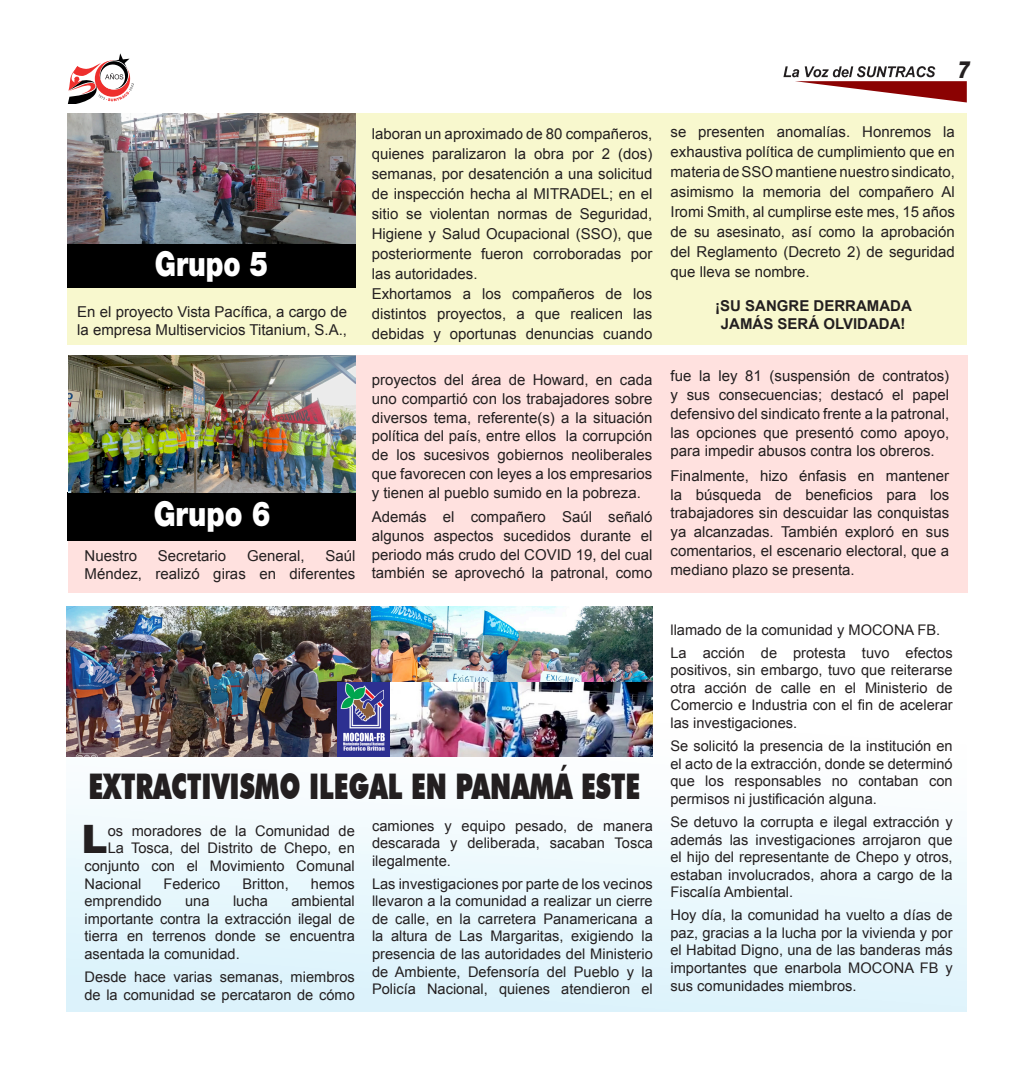
<style>
.page{position:relative;width:1035px;height:1080px;background:#fff}
.page>*{position:absolute;margin:0;border:0;box-sizing:border-box;transform-origin:0 0}
.t1{font:900 39.12px "Arial";color:#231f20}
.t2{font:900 35.38px "Futura BT";color:#231f20;scale:.71 1}
.t3{font:900 34.38px "Helvetica Neue LT Std";color:#fff;scale:.79 1}
.t4{font:900 34.38px "Helvetica Neue LT Std";color:#fff;scale:.82 1}
.t5{font:italic 800 23.75px "Helvetica Neue LT Std";color:#231f20;scale:.84 1}
.t6{font:15px/18.8px "Arial";color:#231f20;text-align:justify}
.t7{font:700 15px/18px "Arial";color:#231f20;text-align:center}
.t8{font:14.62px/17.5px "Arial";color:#231f20;text-align:justify}
</style>
<div class="page">
<svg style="left:783px;top:66px;width:184px;height:36px"></svg>
<svg style="left:68px;top:53px;width:66px;height:51px"></svg>
<div style="left:67px;top:607px;width:900px;height:404px;background:linear-gradient(to bottom,#fff,#def4fb)"></div>
<div style="left:68px;top:355px;width:900px;height:238px;background:#ffe1df"></div>
<div style="left:68px;top:114px;width:899px;height:231px;background:#f8f8ce"></div>
<div style="left:68px;top:240px;width:288px;height:48px;background:#000"></div>
<div style="left:68px;top:493px;width:288px;height:48px;background:#000"></div>
<img style="left:68px;top:114px;width:287px;height:129px">
<img style="left:68px;top:355px;width:287px;height:138px">
<img style="left:67px;top:607px;width:305px;height:150px">
<img style="left:372px;top:607px;width:281px;height:106px">
<img style="left:337px;top:683px;width:315px;height:74px">
<h3 class="t5" style="left:958px;top:55px;width:17px">7</h3>
<h3 class="t3" style="left:155px;top:243px;width:145px">Grupo 5</h3>
<p class="t6" style="left:77px;top:303px;width:271px;line-height:18px">En el proyecto Vista Pacífica, a cargo de la empresa Multiservicios Titanium, S.A.,</p>
<h3 class="t4" style="left:154px;top:494px;width:144px">Grupo 6</h3>
<p class="t6" style="left:85px;top:546px;width:272px;text-align:right">Saúl<br>Méndez, realizó giras en diferentes</p>
<p class="t6" style="left:85px;top:546px;width:54px">Nuestro</p>
<p class="t6" style="left:158px;top:546px;width:70px">Secretario</p>
<p class="t6" style="left:247px;top:546px;width:59px">General,</p>
<p class="t6" style="left:372px;top:124px;width:282px;line-height:20px;text-align:left">laboran un aproximado de 80 compañeros, quienes paralizaron la obra por 2 (dos) semanas, por desatención a una solicitud de inspección hecha al MITRADEL; en el sitio se violentan normas de Seguridad, Higiene y Salud Ocupacional (SSO), que posteriormente fueron corroboradas por las autoridades.<br>Exhortamos a los compañeros de los distintos proyectos, a que realicen las debidas y oportunas denuncias cuando</p>
<p class="t6" style="left:372px;top:371px;width:282px">proyectos del área de Howard, en cada uno compartió con los trabajadores sobre diversos tema, referente(s) a la situación política del país, entre ellos la corrupción de los sucesivos gobiernos neoliberales que favorecen con leyes a los empresarios y tienen al pueblo sumido en la pobreza.</p>
<p class="t6" style="left:372px;top:508px;width:282px">Además el compañero Saúl señaló algunos aspectos sucedidos durante el periodo más crudo del COVID 19, del cual también se aprovechó la patronal, como</p>
<h2 class="t2" style="left:88px;top:765px;width:779px">EXTRACTIVISMO ILEGAL EN PANAMÁ ESTE</h2>
<p class="t8" style="left:372px;top:817px;width:282px">camiones y equipo pesado, de manera descarada y deliberada, sacaban Tosca ilegalmente.</p>
<p class="t8" style="left:372px;top:875px;width:282px">Las investigaciones por parte de los vecinos llevaron a la comunidad a realizar un cierre de calle, en la carretera Panamericana a la altura de Las Margaritas, exigiendo la presencia de las autoridades del Ministerio de Ambiente, Defensoría del Pueblo y la Policía Nacional, quienes atendieron el</p>
<h1 class="t1" style="left:82px;top:811px;width:28px">L</h1>
<p class="t8" style="left:108px;top:822px;width:249px">os moradores de la Comunidad de</p>
<p class="t8" style="left:108px;top:840px;width:249px">La Tosca, del Distrito de Chepo, en</p>
<p class="t8" style="left:85px;top:857px;width:272px">conjunto con el Movimiento Comunal</p>
<p class="t8" style="left:85px;top:875px;width:58px">Nacional</p>
<p class="t8" style="left:164px;top:875px;width:58px">Federico</p>
<p class="t8" style="left:243px;top:875px;width:48px">Britton,</p>
<p class="t8" style="left:311px;top:875px;width:45px">hemos</p>
<p class="t8" style="left:85px;top:892px;width:79px">emprendido</p>
<p class="t8" style="left:185px;top:892px;width:26px">una</p>
<p class="t8" style="left:233px;top:892px;width:36px">lucha</p>
<p class="t8" style="left:85px;top:892px;width:272px;text-indent:207px">ambiental importante contra la extracción ilegal de tierra en terrenos donde se encuentra asentada la comunidad.</p>
<p class="t8" style="left:85px;top:968px;width:272px">Desde hace varias semanas, miembros de la comunidad se percataron de cómo</p>
<p class="t6" style="left:671px;top:122px;width:286px;line-height:20px">se presenten anomalías. Honremos la exhaustiva política de cumplimiento que en materia de SSO mantiene nuestro sindicato, asimismo la memoria del compañero Al Iromi Smith, al cumplirse este mes, 15 años de su asesinato, así como la aprobación del Reglamento (Decreto 2) de seguridad que lleva se nombre.</p>
<p class="t7" style="left:715px;top:297px;width:198px">¡SU SANGRE DERRAMADA<br>JAMÁS SERÁ OLVIDADA!</p>
<p class="t6" style="left:671px;top:367px;width:280px">fue la ley 81 (suspensión de contratos) y sus consecuencias; destacó el papel defensivo del sindicato frente a la patronal, las opciones que presentó como apoyo, para impedir abusos contra los obreros.</p>
<p class="t6" style="left:671px;top:466px;width:280px">Finalmente, hizo énfasis en mantener la búsqueda de beneficios para los trabajadores sin descuidar las conquistas ya alcanzadas. También exploró en sus comentarios, el escenario electoral, que a mediano plazo se presenta.</p>
<p class="t8" style="left:671px;top:618px;width:284px;line-height:23.1px">llamado de la comunidad y MOCONA FB.<br>La acción de protesta tuvo efectos</p>
<p class="t8" style="left:671px;top:662px;width:284px">positivos, sin embargo, tuvo que reiterarse otra acción de calle en el Ministerio de Comercio e Industria con el fin de acelerar las investigaciones.</p>
<p class="t8" style="left:671px;top:737px;width:284px">Se solicitó la presencia de la institución en el acto de la extracción, donde se determinó que los responsables no contaban con permisos ni justificación alguna.</p>
<p class="t8" style="left:671px;top:813px;width:284px">Se detuvo la corrupta e ilegal extracción y además las investigaciones arrojaron que el hijo del representante de Chepo y otros, estaban involucrados, ahora a cargo de la Fiscalía Ambiental.</p>
<p class="t8" style="left:671px;top:907px;width:284px">Hoy día, la comunidad ha vuelto a días de paz, gracias a la lucha por la vivienda y por el Habitad Digno, una de las banderas más importantes que enarbola MOCONA FB y sus comunidades miembros.</p>
</div>
